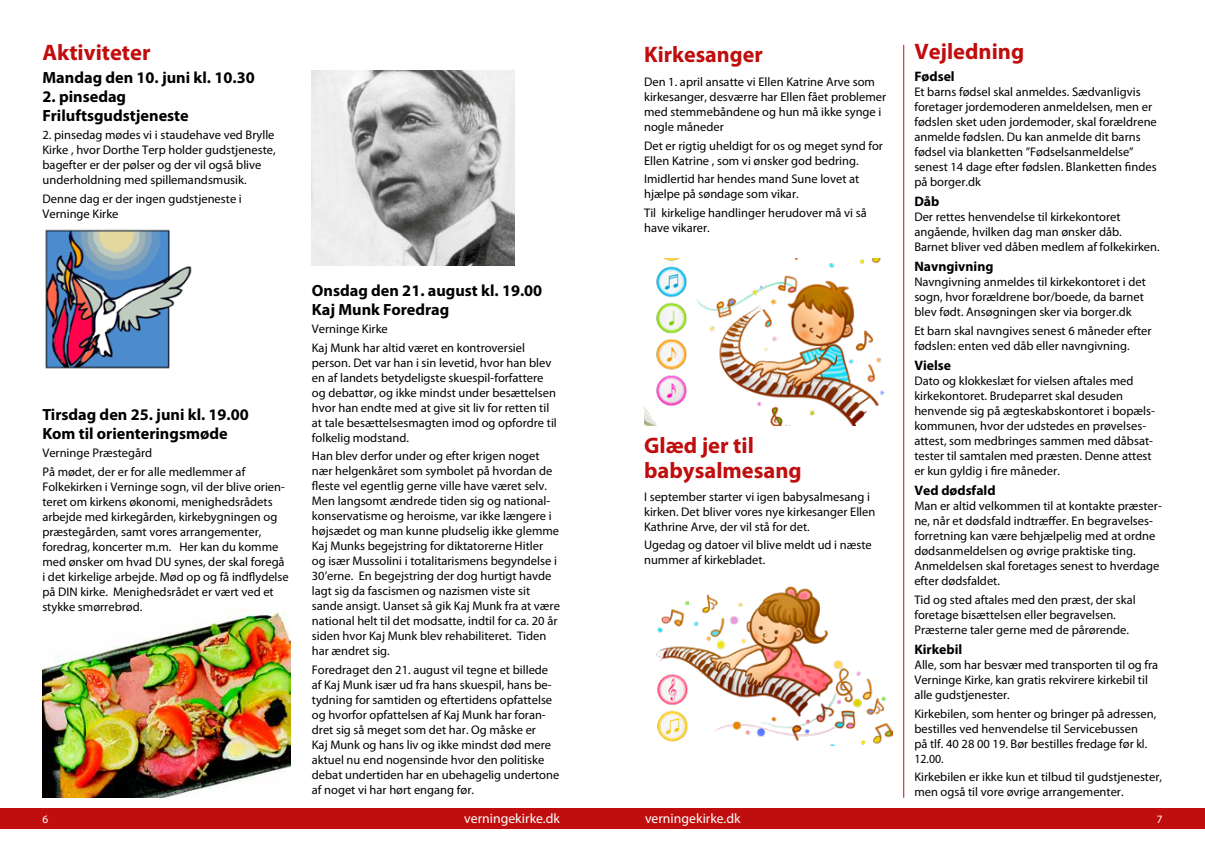
<style>
.page{position:relative;width:1205px;height:851px;background:#fff}
.page>*{position:absolute;margin:0;border:0;box-sizing:border-box;transform-origin:0 0}
.t1{font:700 22.5px/25px "Myriad Pro";color:#c00d0d}
.t2{font:700 16.25px/18.8px "Myriad Pro";color:#000}
.t3{font:700 13.75px "Myriad Pro";color:#000}
.t4{font:13.75px "Myriad Pro";color:#fff}
.t5{font:12.5px/15px "Myriad Pro";color:#000}
.t6{font:11.25px "Myriad Pro";color:#fff}
</style>
<div class="page">
<div style="left:602px;top:808px;width:603px;height:20px;background:#c00d0d"></div>
<div style="left:0;top:808px;width:602px;height:20px;background:#c00d0d"></div>
<hr style="left:903px;top:45px;width:1px;height:752px;background:#c00d0d">
<img style="left:45px;top:229px;width:147px;height:140px">
<img style="left:42px;top:609px;width:248px;height:188px">
<img style="left:312px;top:71px;width:202px;height:195px">
<img style="left:656px;top:586px;width:236px;height:159px">
<img style="left:644px;top:258px;width:241px;height:167px">
<h1 class="t1" style="left:42px;top:39px;width:110px">Aktiviteter</h1>
<h1 class="t1" style="left:914px;top:39px;width:111px">Vejledning</h1>
<h2 class="t2" style="left:43px;top:68px;width:214px">Mandag den 10. juni kl. 10.30</h2>
<h2 class="t2" style="left:43px;top:86px;width:148px">2. pinsedag<br>Friluftsgudstjeneste</h2>
<p class="t5" style="left:43px;top:127px;width:235px">2. pinsedag mødes vi i staudehave ved Brylle Kirke , hvor Dorthe Terp holder gudstjeneste, bagefter er der pølser og der vil også blive underholdning med spillemandsmusik.</p>
<p class="t5" style="left:43px;top:191px;width:201px">Denne dag er der ingen gudstjeneste i<br>Verninge Kirke</p>
<h1 class="t1" style="left:644px;top:41px;width:120px">Kirkesanger</h1>
<p class="t5" style="left:644px;top:74px;width:243px">Den 1. april ansatte vi Ellen Katrine Arve som kirkesanger, desværre har Ellen fået problemer med stemmebåndene og hun må ikke synge i nogle måneder</p>
<p class="t5" style="left:644px;top:138px;width:240px">Det er rigtig uheldigt for os og meget synd for<br>Ellen Katrine , som vi ønsker god bedring.</p>
<p class="t5" style="left:644px;top:171px;width:217px">Imidlertid har hendes mand Sune lovet at hjælpe på søndage som vikar.</p>
<p class="t5" style="left:644px;top:205px;width:224px">Til kirkelige handlinger herudover må vi så have vikarer.</p>
<p class="t3" style="left:914px;top:68px;width:42px">Fødsel</p>
<p class="t5" style="left:914px;top:84px;width:244px">Et barns fødsel skal anmeldes. Sædvanligvis foretager jordemoderen anmeldelsen, men er fødslen sket uden jordemoder, skal forældrene anmelde fødslen. Du kan anmelde dit barns fødsel via blanketten ”Fødselsanmeldelse” senest 14 dage efter fødslen. Blanketten findes på borger.dk</p>
<p class="t3" style="left:914px;top:193px;width:27px">Dåb</p>
<p class="t5" style="left:914px;top:209px;width:247px">Der rettes henvendelse til kirkekontoret angående, hvilken dag man ønsker dåb.<br>Barnet bliver ved dåben medlem af folkekirken.</p>
<p class="t3" style="left:914px;top:258px;width:81px">Navngivning</p>
<p class="t5" style="left:914px;top:274px;width:233px">Navngivning anmeldes til kirkekontoret i det sogn, hvor forældrene bor/boede, da barnet blev født. Ansøgningen sker via borger.dk</p>
<p class="t5" style="left:914px;top:323px;width:239px">Et barn skal navngives senest 6 måneder efter fødslen: enten ved dåb eller navngivning.</p>
<p class="t3" style="left:914px;top:356px;width:38px">Vielse</p>
<p class="t5" style="left:914px;top:373px;width:242px">Dato og klokkeslæt for vielsen aftales med kirkekontoret. Brudeparret skal desuden henvende sig på ægteskabskontoret i bopæls&shy;kommunen, hvor der udstedes en prøvelses&shy;attest, som medbringes sammen med dåbsat&shy;tester til samtalen med præsten. Denne attest er kun gyldig i fire måneder.</p>
<p class="t3" style="left:914px;top:481px;width:83px">Ved dødsfald</p>
<p class="t5" style="left:914px;top:498px;width:249px">Man er altid velkommen til at kontakte præster&shy;ne, når et dødsfald indtræffer. En begravelses&shy;forretning kan være behjælpelig med at ordne dødsanmeldelsen og øvrige praktiske ting.<br>Anmeldelsen skal foretages senest to hverdage efter dødsfaldet.</p>
<p class="t5" style="left:914px;top:592px;width:223px">Tid og sted aftales med den præst, der skal foretage bisættelsen eller begravelsen.<br>Præsterne taler gerne med de pårørende.</p>
<p class="t3" style="left:914px;top:640px;width:49px">Kirkebil</p>
<p class="t5" style="left:914px;top:657px;width:245px">Alle, som har besvær med transporten til og fra<br>Verninge Kirke, kan gratis rekvirere kirkebil til alle gudstjenester.</p>
<p class="t5" style="left:914px;top:705px;width:243px">Kirkebilen, som henter og bringer på adressen, bestilles ved henvendelse til Servicebussen<br>på tlf. 40 28 00 19. Bør bestilles fredage før kl.<br>12.00.</p>
<p class="t5" style="left:914px;top:769px;width:249px">Kirkebilen er ikke kun et tilbud til gudstjenester, men også til vore øvrige arrangementer.</p>
<h2 class="t2" style="left:312px;top:280px;width:232px">Onsdag den 21. august kl. 19.00<br>Kaj Munk Foredrag</h2>
<p class="t5" style="left:312px;top:319px;width:215px;line-height:18.5px">Verninge Kirke<br>Kaj Munk har altid været en kontroversiel</p>
<p class="t5" style="left:312px;top:355px;width:246px">person. Det var han i sin levetid, hvor han blev en af landets betydeligste skuespil-forfattere og debattør, og ikke mindst under besættelsen hvor han endte med at give sit liv for retten til at tale besættelsesmagten imod og opfordre til folkelig modstand.</p>
<p class="t5" style="left:312px;top:448px;width:250px">Han blev derfor under og efter krigen noget nær helgenkåret som symbolet på hvordan de fleste vel egentlig gerne ville have været selv.<br>Men langsomt ændrede tiden sig og national&shy;konservatisme og heroisme, var ikke længere i højsædet og man kunne pludselig ikke glemme Kaj Munks begejstring for diktatorerne Hitler og især Mussolini i totalitarismens begyndelse i 30’erne. En begejstring der dog hurtigt havde lagt sig da fascismen og nazismen viste sit sande ansigt. Uanset så gik Kaj Munk fra at være national helt til det modsatte, indtil for ca. 20 år siden hvor Kaj Munk blev rehabiliteret. Tiden har ændret sig.</p>
<p class="t5" style="left:312px;top:662px;width:249px">Foredraget den 21. august vil tegne et billede af Kaj Munk især ud fra hans skuespil, hans be&shy;tydning for samtiden og eftertidens opfattelse og hvorfor opfattelsen af Kaj Munk har foran&shy;dret sig så meget som det har. Og måske er<br>Kaj Munk og hans liv og ikke mindst død mere aktuel nu end nogensinde hvor den politiske debat undertiden har en ubehagelig undertone af noget vi har hørt engang før.</p>
<h2 class="t2" style="left:42px;top:404px;width:208px">Tirsdag den 25. juni kl. 19.00<br>Kom til orienteringsmøde</h2>
<p class="t5" style="left:42px;top:443px;width:204px;line-height:18.5px">Verninge Præstegård<br>På mødet, der er for alle medlemmer af</p>
<p class="t5" style="left:42px;top:479px;width:248px">Folkekirken i Verninge sogn, vil der blive orien&shy;teret om kirkens økonomi, menighedsrådets arbejde med kirkegården, kirkebygningen og præstegården, samt vores arrangementer, foredrag, koncerter m.m. Her kan du komme med ønsker om hvad DU synes, der skal foregå i det kirkelige arbejde. Mød op og få indflydelse på DIN kirke. Menighedsrådet er vært ved et stykke smørrebrød.</p>
<h1 class="t1" style="left:644px;top:432px;width:159px">Glæd jer til babysalmesang</h1>
<p class="t5" style="left:644px;top:488px;width:233px">I september starter vi igen babysalmesang i kirken. Det bliver vores nye kirkesanger Ellen<br>Kathrine Arve, der vil stå for det.</p>
<p class="t5" style="left:644px;top:537px;width:229px">Ugedag og datoer vil blive meldt ud i næste nummer af kirkebladet.</p>
<p class="t6" style="left:43px;top:812px;width:7px">6</p>
<p class="t4" style="left:464px;top:809px;width:97px">verningekirke.dk</p>
<p class="t4" style="left:645px;top:809px;width:97px">verningekirke.dk</p>
<p class="t6" style="left:1156px;top:812px;width:7px">7</p>
</div>
